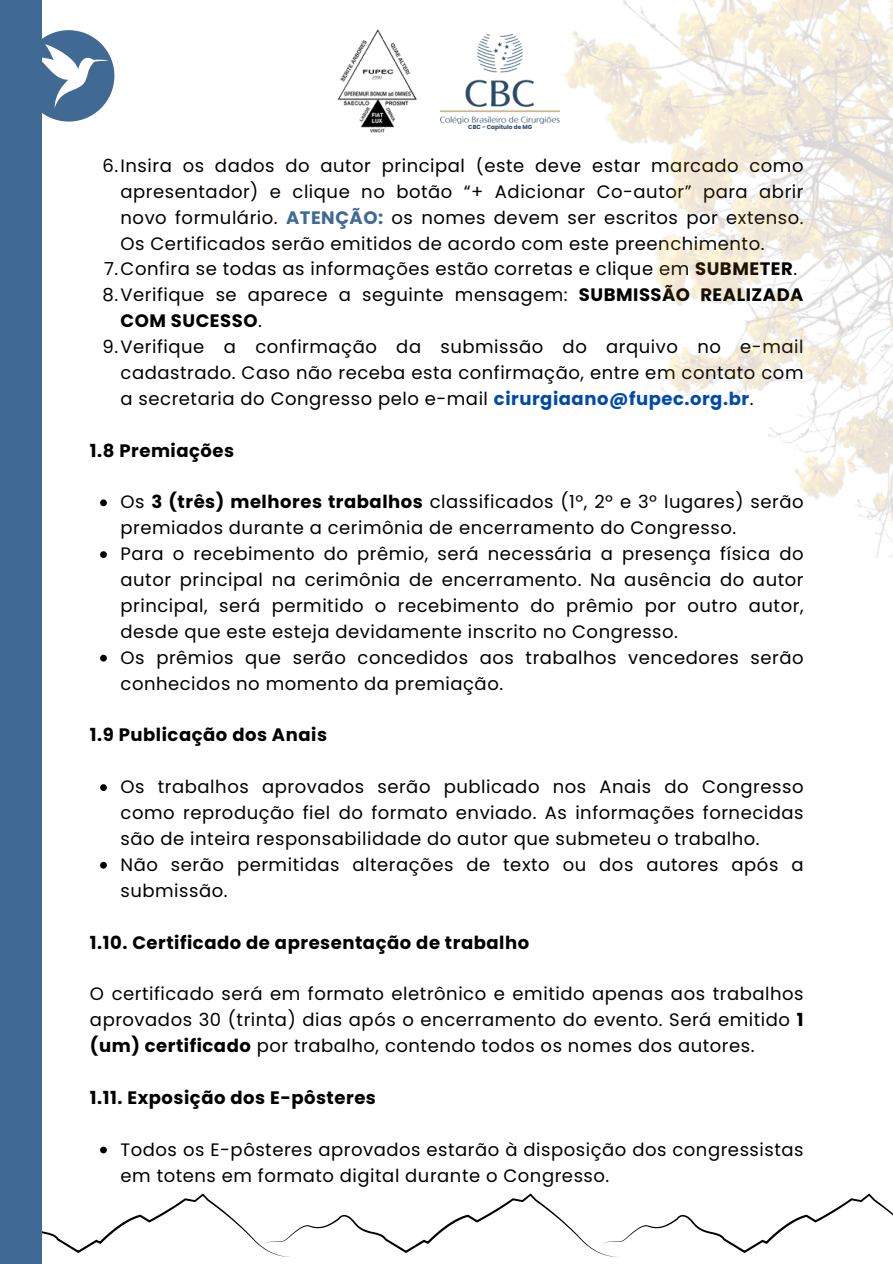
<style>
.page{position:relative;width:893px;height:1264px;background:#fff}
.page>*{position:absolute;margin:0;border:0;box-sizing:border-box;transform-origin:0 0}
.t1{font:18px/25.8px "Poppins";letter-spacing:.03em;color:#000;text-align:justify}
.t2{font:700 18px "Poppins";letter-spacing:.03em;color:#000}
.t3{font:700 5.85px "Poppins";color:#294967}
.s1{font-weight:700;color:#406a93}
.s2{font-weight:700}
.s3{font-weight:700;color:#004aad}
</style>
<div class="page">
<svg style="left:100px;top:499px;width:7px;height:7px"></svg>
<svg style="left:100px;top:551px;width:7px;height:7px"></svg>
<svg style="left:100px;top:654px;width:7px;height:7px"></svg>
<svg style="left:100px;top:784px;width:7px;height:7px"></svg>
<svg style="left:100px;top:861px;width:7px;height:7px"></svg>
<svg style="left:100px;top:1146px;width:7px;height:7px"></svg>
<svg style="left:42px;top:30px;width:72px;height:92px;fill:#406a93"></svg>
<svg style="left:42px;top:44px;width:66px;height:64px"></svg>
<div style="left:0;top:0;width:42px;height:1263px;background:#406a93"></div>
<img style="left:564px;top:0;width:328px;height:557px">
<svg style="left:42px;top:1193px;width:850px;height:63px"></svg>
<img style="left:337px;top:29px;width:80px;height:104px">
<img style="left:440px;top:33px;width:120px;height:91px">
<p class="t3" style="left:468px;top:123px;width:65px">CBC - Capítulo de MG</p>
<p class="t1" style="left:121px;top:153px;width:684px;text-indent:-18px">6.Insira os dados do autor principal (este deve estar marcado como apresentador) e clique no botão “+ Adicionar Co-autor” para abrir novo formulário. <span class="s1">ATENÇÃO:</span> os nomes devem ser escritos por extenso.<br>Os Certificados serão emitidos de acordo com este preenchimento.</p>
<p class="t1" style="left:104px;top:256px;width:694px">7.Confira se todas as informações estão corretas e clique em <span class="s2">SUBMETER</span>.</p>
<p class="t1" style="left:121px;top:282px;width:684px;text-indent:-18px">8.Verifique se aparece a seguinte mensagem: <span class="s2">SUBMISSÃO REALIZADA<br>COM SUCESSO</span>.</p>
<p class="t1" style="left:121px;top:334px;width:684px;text-indent:-18px">9.Verifique a confirmação da submissão do arquivo no e-mail cadastrado. Caso não receba esta confirmação, entre em contato com a secretaria do Congresso pelo e-mail <span class="s3">cirurgiaano@fupec.org.br</span>.</p>
<p class="t2" style="left:90px;top:438px;width:146px">1.8 Premiações</p>
<p class="t1" style="left:121px;top:489px;width:684px">Os <span class="s2">3 (três) melhores trabalhos</span> classificados (1º, 2º e 3º lugares) serão premiados durante a cerimônia de encerramento do Congresso.</p>
<p class="t1" style="left:121px;top:541px;width:684px">Para o recebimento do prêmio, será necessária a presença física do autor principal na cerimônia de encerramento. Na ausência do autor principal, será permitido o recebimento do prêmio por outro autor, desde que este esteja devidamente inscrito no Congresso.</p>
<p class="t1" style="left:121px;top:644px;width:684px">Os prêmios que serão concedidos aos trabalhos vencedores serão conhecidos no momento da premiação.</p>
<p class="t2" style="left:90px;top:722px;width:238px">1.9 Publicação dos Anais</p>
<p class="t1" style="left:121px;top:774px;width:684px">Os trabalhos aprovados serão publicado nos Anais do Congresso como reprodução fiel do formato enviado. As informações fornecidas são de inteira responsabilidade do autor que submeteu o trabalho.</p>
<p class="t1" style="left:121px;top:851px;width:684px">Não serão permitidas alterações de texto ou dos autores após a submissão.</p>
<p class="t2" style="left:90px;top:929px;width:441px">1.10. Certificado de apresentação de trabalho</p>
<p class="t1" style="left:90px;top:981px;width:715px">O certificado será em formato eletrônico e emitido apenas aos trabalhos aprovados 30 (trinta) dias após o encerramento do evento. Será emitido <span class="s2">1 (um) certificado</span> por trabalho, contendo todos os nomes dos autores.</p>
<p class="t2" style="left:90px;top:1084px;width:287px">1.11. Exposição dos E-pôsteres</p>
<p class="t1" style="left:121px;top:1136px;width:684px">Todos os E-pôsteres aprovados estarão à disposição dos congressistas em totens em formato digital durante o Congresso.</p>
</div>
